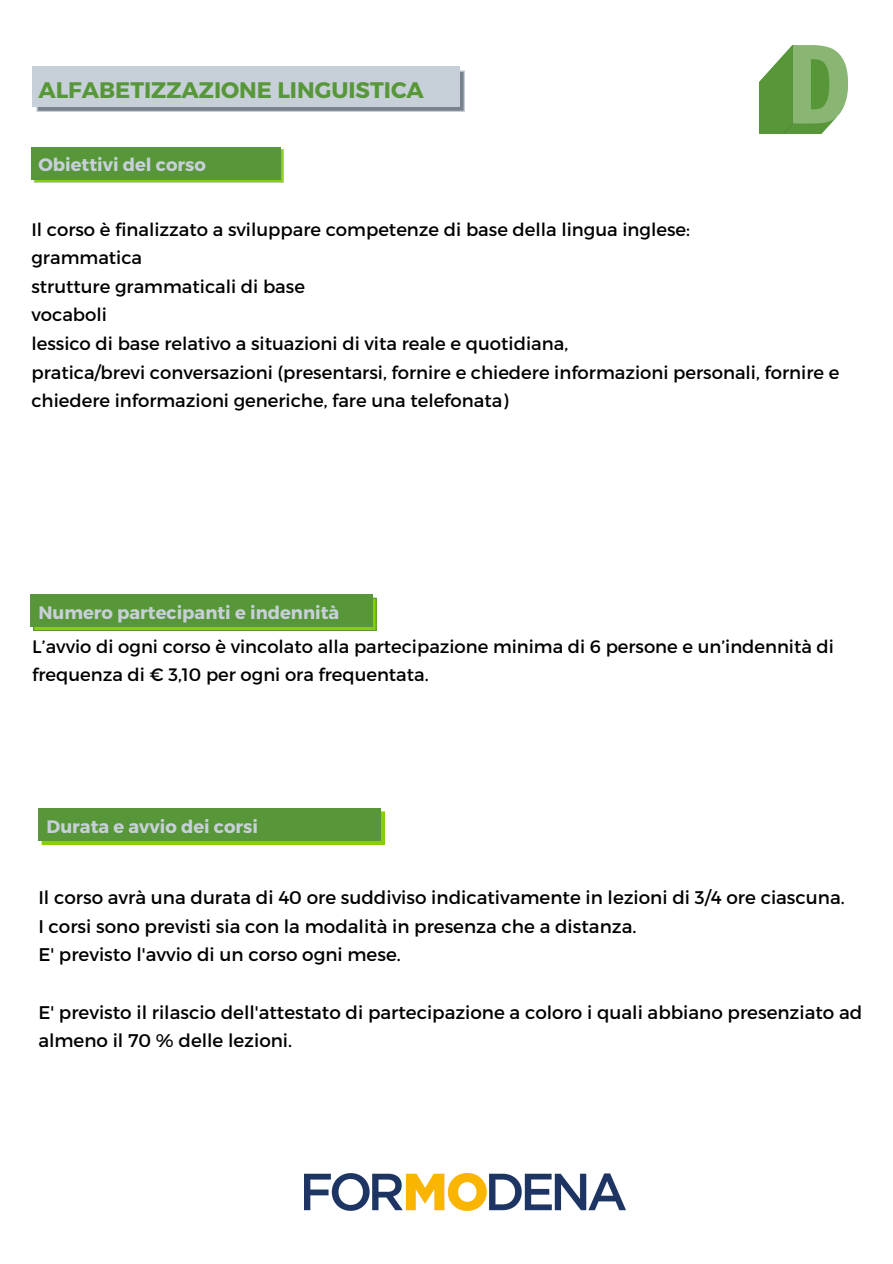
<style>
.page{position:relative;width:893px;height:1264px;background:#fff}
.page>*{position:absolute;margin:0;border:0;box-sizing:border-box;transform-origin:0 0}
.t1{font:700 22.5px "Montserrat";color:#579639}
.t2{font:18.3px/28.7px "Montserrat";color:#000}
.t3{font:18px/28.7px "Montserrat";color:#000}
.t4{font:700 18px "Montserrat";color:#c7d0d8}
</style>
<div class="page">
<img style="left:304px;top:1173px;width:321px;height:37px">
<svg style="left:36px;top:70px;width:429px;height:42px;background:#8c97a0"></svg>
<div style="left:32px;top:66px;width:427px;height:41px;background:#c7d0d8"></div>
<img style="left:759px;top:45px;width:88px;height:88px">
<svg style="left:33px;top:597px;width:344px;height:34px;background:#7abf17"></svg>
<div style="left:30px;top:594px;width:342px;height:33px;background:#579639"></div>
<svg style="left:34px;top:149px;width:249px;height:34px"></svg>
<div style="left:31px;top:147px;width:249px;height:32px;background:#579639"></div>
<svg style="left:42px;top:811px;width:343px;height:34px;background:#7ec413"></svg>
<div style="left:38px;top:808px;width:343px;height:32px;background:#579639"></div>
<p class="t1" style="left:38px;top:75px;width:387px">ALFABETIZZAZIONE LINGUISTICA</p>
<p class="t4" style="left:38px;top:152px;width:169px">Obiettivi del corso</p>
<p class="t3" style="left:31px;top:214px;width:660px">Il corso è finalizzato a sviluppare competenze di base della lingua inglese:</p>
<p class="t3" style="left:31px;top:243px;width:112px">grammatica</p>
<p class="t3" style="left:31px;top:271px;width:275px">strutture grammaticali di base</p>
<p class="t3" style="left:31px;top:300px;width:77px">vocaboli</p>
<p class="t3" style="left:31px;top:328px;width:538px">lessico di base relativo a situazioni di vita reale e quotidiana,</p>
<p class="t3" style="left:31px;top:357px;width:809px">pratica/brevi conversazioni (presentarsi, fornire e chiedere informazioni personali, fornire e chiedere informazioni generiche, fare una telefonata)</p>
<p class="t4" style="left:38px;top:601px;width:302px">Numero partecipanti e indennità</p>
<p class="t3" style="left:32px;top:631px;width:803px;line-height:28px">L’avvio di ogni corso è vincolato alla partecipazione minima di 6 persone e un’indennità di frequenza di € 3,10 per ogni ora frequentata.</p>
<p class="t4" style="left:47px;top:814px;width:213px">Durata e avvio dei corsi</p>
<p class="t2" style="left:38px;top:882px;width:807px">Il corso avrà una durata di 40 ore suddiviso indicativamente in lezioni di 3/4 ore ciascuna.</p>
<p class="t2" style="left:38px;top:911px;width:599px">I corsi sono previsti sia con la modalità in presenza che a distanza.</p>
<p class="t2" style="left:38px;top:939px;width:364px">E' previsto l'avvio di un corso ogni mese.</p>
<p class="t2" style="left:38px;top:996px;width:825px">E' previsto il rilascio dell'attestato di partecipazione a coloro i quali abbiano presenziato ad almeno il 70 % delle lezioni.</p>
</div>
